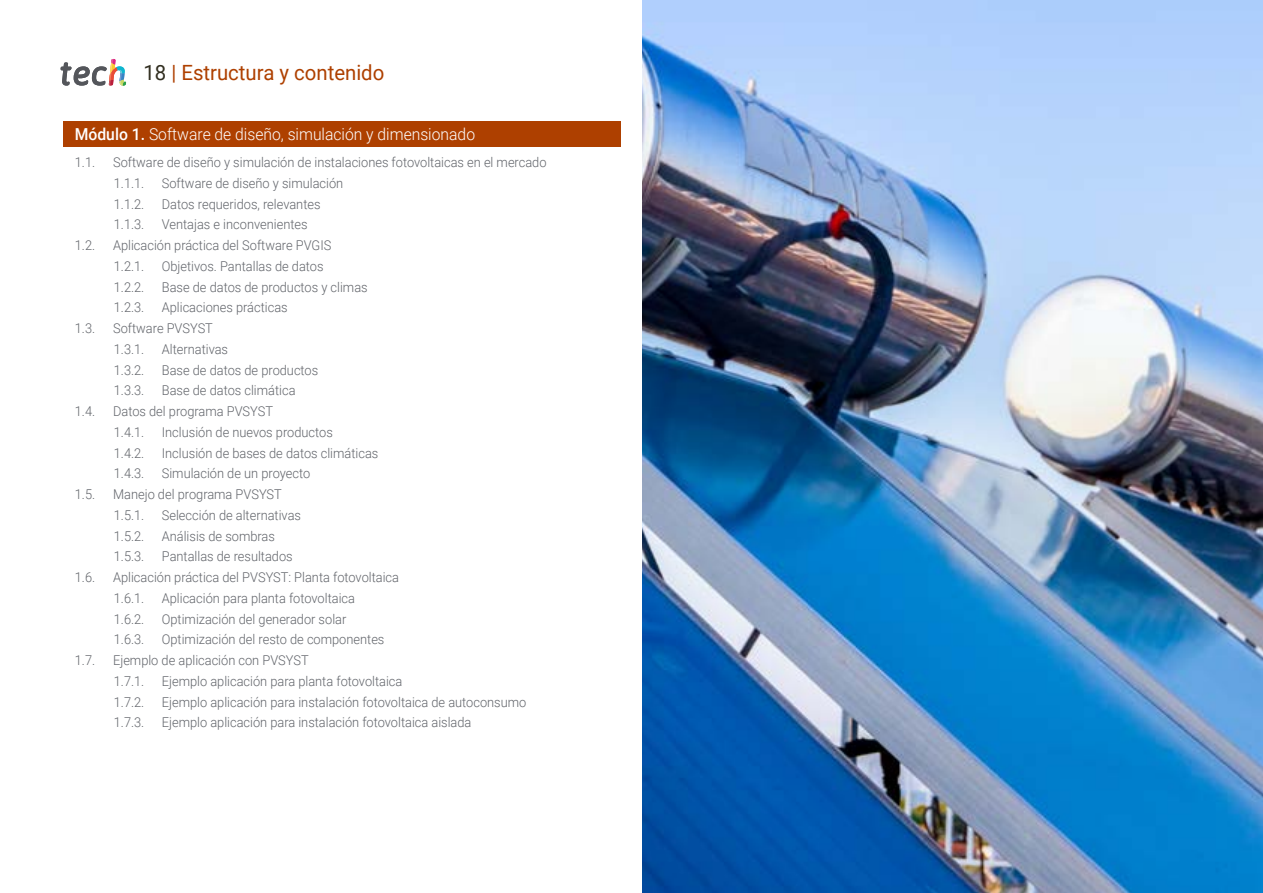
<style>
.page{position:relative;width:1263px;height:893px;background:#fff}
.page>*{position:absolute;margin:0;border:0;box-sizing:border-box;transform-origin:0 0}
.t1{font:21px "Roboto";color:#ae4000}
.t2{font:300 16.5px "Roboto";color:#fff;scale:.95 1}
.t3{font:300 13.5px/20.7px "Roboto";color:#61646a;scale:.95 1}
.s1{color:#312e20}
.s2{font-weight:500}
</style>
<div class="page">
<img style="left:642px;top:0;width:621px;height:893px">
<div style="left:64px;top:121px;width:557px;height:25px;background:#ae4000"></div>
<svg style="left:61px;top:59px;width:65px;height:27px"></svg>
<h1 class="t1" style="left:144px;top:57px;width:242px"><span class="s1">18</span> | Estructura y contenido</h1>
<p class="t2" style="left:75px;top:123px;width:423px"><span class="s2">Módulo 1.</span> Software de diseño, simulación y dimensionado</p>
<p class="t3" style="left:75px;top:151px;width:23px">1.1.</p>
<p class="t3" style="left:113px;top:151px;width:458px">Software de diseño y simulación de instalaciones fotovoltaicas en el mercado<br>1.1.1.</p>
<p class="t3" style="left:162px;top:172px;width:192px">Software de diseño y simulación</p>
<p class="t3" style="left:114px;top:193px;width:34px">1.1.2.</p>
<p class="t3" style="left:162px;top:193px;width:169px">Datos requeridos, relevantes</p>
<p class="t3" style="left:114px;top:214px;width:34px">1.1.3.</p>
<p class="t3" style="left:162px;top:214px;width:155px">Ventajas e inconvenientes</p>
<p class="t3" style="left:75px;top:234px;width:23px">1.2.</p>
<p class="t3" style="left:113px;top:234px;width:231px">Aplicación práctica del Software PVGIS<br>1.2.1.</p>
<p class="t3" style="left:162px;top:255px;width:172px">Objetivos. Pantallas de datos</p>
<p class="t3" style="left:114px;top:276px;width:34px">1.2.2.</p>
<p class="t3" style="left:162px;top:276px;width:218px">Base de datos de productos y climas</p>
<p class="t3" style="left:114px;top:297px;width:34px">1.2.3.</p>
<p class="t3" style="left:162px;top:297px;width:134px">Aplicaciones prácticas</p>
<p class="t3" style="left:75px;top:317px;width:23px">1.3.</p>
<p class="t3" style="left:113px;top:317px;width:107px">Software PVSYST<br>1.3.1.</p>
<p class="t3" style="left:162px;top:338px;width:71px">Alternativas</p>
<p class="t3" style="left:114px;top:359px;width:34px">1.3.2.</p>
<p class="t3" style="left:162px;top:359px;width:166px">Base de datos de productos</p>
<p class="t3" style="left:114px;top:380px;width:34px">1.3.3.</p>
<p class="t3" style="left:162px;top:380px;width:142px">Base de datos climática</p>
<p class="t3" style="left:75px;top:400px;width:23px">1.4.</p>
<p class="t3" style="left:113px;top:400px;width:170px">Datos del programa PVSYST<br>1.4.1.</p>
<p class="t3" style="left:162px;top:421px;width:181px">Inclusión de nuevos productos</p>
<p class="t3" style="left:114px;top:442px;width:34px">1.4.2.</p>
<p class="t3" style="left:162px;top:442px;width:229px">Inclusión de bases de datos climáticas</p>
<p class="t3" style="left:114px;top:463px;width:34px">1.4.3.</p>
<p class="t3" style="left:162px;top:463px;width:158px">Simulación de un proyecto</p>
<p class="t3" style="left:75px;top:483px;width:23px">1.5.</p>
<p class="t3" style="left:113px;top:483px;width:179px">Manejo del programa PVSYST<br>1.5.1.</p>
<p class="t3" style="left:162px;top:504px;width:148px">Selección de alternativas</p>
<p class="t3" style="left:114px;top:525px;width:34px">1.5.2.</p>
<p class="t3" style="left:162px;top:525px;width:121px">Análisis de sombras</p>
<p class="t3" style="left:114px;top:546px;width:34px">1.5.3.</p>
<p class="t3" style="left:162px;top:546px;width:139px">Pantallas de resultados</p>
<p class="t3" style="left:75px;top:566px;width:23px">1.6.</p>
<p class="t3" style="left:113px;top:566px;width:303px">Aplicación práctica del PVSYST: Planta fotovoltaica<br>1.6.1.</p>
<p class="t3" style="left:162px;top:587px;width:205px">Aplicación para planta fotovoltaica</p>
<p class="t3" style="left:114px;top:608px;width:34px">1.6.2.</p>
<p class="t3" style="left:162px;top:608px;width:196px">Optimización del generador solar</p>
<p class="t3" style="left:114px;top:629px;width:34px">1.6.3.</p>
<p class="t3" style="left:162px;top:629px;width:236px">Optimización del resto de componentes</p>
<p class="t3" style="left:75px;top:649px;width:23px">1.7.</p>
<p class="t3" style="left:113px;top:649px;width:207px">Ejemplo de aplicación con PVSYST<br>1.7.1.</p>
<p class="t3" style="left:162px;top:670px;width:255px">Ejemplo aplicación para planta fotovoltaica</p>
<p class="t3" style="left:114px;top:691px;width:34px">1.7.2.</p>
<p class="t3" style="left:162px;top:691px;width:385px">Ejemplo aplicación para instalación fotovoltaica de autoconsumo</p>
<p class="t3" style="left:114px;top:712px;width:34px">1.7.3.</p>
<p class="t3" style="left:162px;top:712px;width:327px">Ejemplo aplicación para instalación fotovoltaica aislada</p>
</div>
